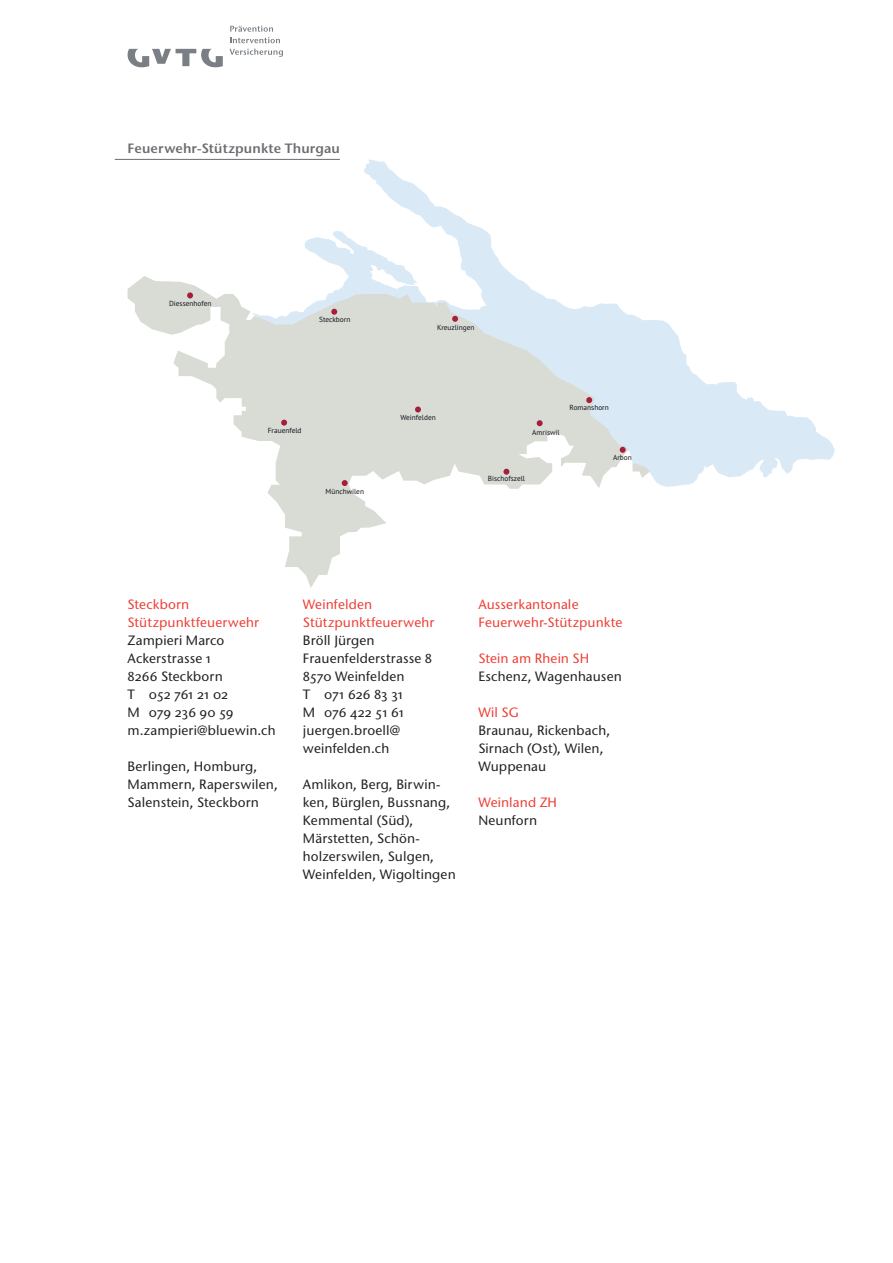
<style>
.page{position:relative;width:893px;height:1263px;background:#fff}
.page>*{position:absolute;margin:0;border:0;box-sizing:border-box;transform-origin:0 0}
.GVTG_Gb10_Fliess{font:500 13.5px/18px "Stone Sans OSITC";letter-spacing:.01em;color:#231f20}
.GVTG_Gb10_Fliess-2{font:500 13.5px/18px "Stone Sans OSITC";letter-spacing:.01em;color:#ee3e34}
.GVTG_Gb08_Fliess_Sub{font:13.5px "Stone Sans OSITC Semi";letter-spacing:.01em;color:#6c6d70}
.t1{font:7.35px "PT Sans";color:#11151b}
.s1{color:#ee3e34}
.s2{color:#231f20}
</style>
<div class="page">
<svg style="left:128px;top:49px;width:95px;height:18px"></svg>
<svg style="left:230px;top:26px;width:50px;height:17px"></svg>
<svg style="left:230px;top:49px;width:53px;height:8px"></svg>
<svg style="left:304px;top:159px;width:531px;height:328px"></svg>
<svg style="left:128px;top:276px;width:500px;height:312px"></svg>
<svg style="left:632px;top:463px;width:18px;height:15px"></svg>
<svg style="left:503px;top:469px;width:6px;height:6px"></svg>
<svg style="left:537px;top:420px;width:6px;height:6px"></svg>
<svg style="left:452px;top:316px;width:6px;height:6px"></svg>
<svg style="left:342px;top:480px;width:6px;height:6px"></svg>
<svg style="left:586px;top:397px;width:6px;height:6px"></svg>
<svg style="left:620px;top:447px;width:6px;height:6px"></svg>
<svg style="left:281px;top:420px;width:6px;height:6px"></svg>
<svg style="left:331px;top:309px;width:6px;height:6px"></svg>
<svg style="left:187px;top:292px;width:6px;height:6px"></svg>
<div style="left:415px;top:406px;width:6px;height:7px;background:#a41f3c;border-radius:3px"></div>
<hr style="left:115px;top:159px;width:225px;height:1px;background:#6c6d70">
<p class="GVTG_Gb08_Fliess_Sub" style="left:128px;top:140px;width:214px">Feuerwehr-Stützpunkte Thurgau</p>
<p class="t1" style="left:169px;top:299px;width:44px">Diessenhofen</p>
<p class="t1" style="left:319px;top:314px;width:33px">Steckborn</p>
<p class="t1" style="left:268px;top:426px;width:35px">Frauenfeld</p>
<p class="t1" style="left:326px;top:487px;width:40px">Münchwilen</p>
<p class="t1" style="left:437px;top:322px;width:39px">Kreuzlingen</p>
<p class="t1" style="left:400px;top:413px;width:37px">Weinfelden</p>
<p class="t1" style="left:532px;top:427px;width:29px">Amriswil</p>
<p class="t1" style="left:488px;top:474px;width:39px">Bischofszell</p>
<p class="t1" style="left:570px;top:403px;width:41px">Romanshorn</p>
<p class="t1" style="left:613px;top:452px;width:20px">Arbon</p>
<p class="GVTG_Gb10_Fliess" style="left:128px;top:595px;width:133px"><span class="s1">Steckborn<br>Stützpunktfeuerwehr<br></span>Zampieri Marco<br>Ackerstrasse 1<br>8266 Steckborn<br>T 052 761 21 02<br>M 079 236 90 59</p>
<p class="GVTG_Gb10_Fliess" style="left:128px;top:721px;width:150px">m.zampieri@bluewin.ch</p>
<p class="GVTG_Gb10_Fliess" style="left:128px;top:757px;width:152px">Berlingen, Homburg,<br>Mammern, Raperswilen,<br>Salenstein, Steckborn</p>
<p class="GVTG_Gb10_Fliess" style="left:303px;top:595px;width:133px"><span class="s1">Weinfelden<br>Stützpunktfeuerwehr<br></span>Bröll Jürgen<br>Frauenfelderstrasse 8<br>8570 Weinfelden<br>T 071 626 83 31<br>M 076 422 51 61 juergen.broell@ weinfelden.ch</p>
<p class="GVTG_Gb10_Fliess" style="left:303px;top:775px;width:154px">Amlikon, Berg, Birwin&shy;ken, Bürglen, Bussnang,<br>Kemmental (Süd),<br>Märstetten, Schön&shy;holzerswilen, Sulgen,<br>Weinfelden, Wigoltingen</p>
<p class="GVTG_Gb10_Fliess-2" style="left:478px;top:595px;width:146px">Ausserkantonale<br>Feuerwehr-Stützpunkte</p>
<p class="GVTG_Gb10_Fliess" style="left:478px;top:649px;width:145px"><span class="s1">Stein am Rhein SH<br></span>Eschenz, Wagenhausen</p>
<p class="GVTG_Gb10_Fliess" style="left:478px;top:703px;width:133px"><span class="s1">Wil SG<br></span>Braunau, Rickenbach,<br>Sirnach (Ost), Wilen,<br>Wuppenau</p>
<p class="GVTG_Gb10_Fliess-2" style="left:478px;top:793px;width:80px">Weinland ZH<br><span class="s2">Neunforn</span></p>
</div>
